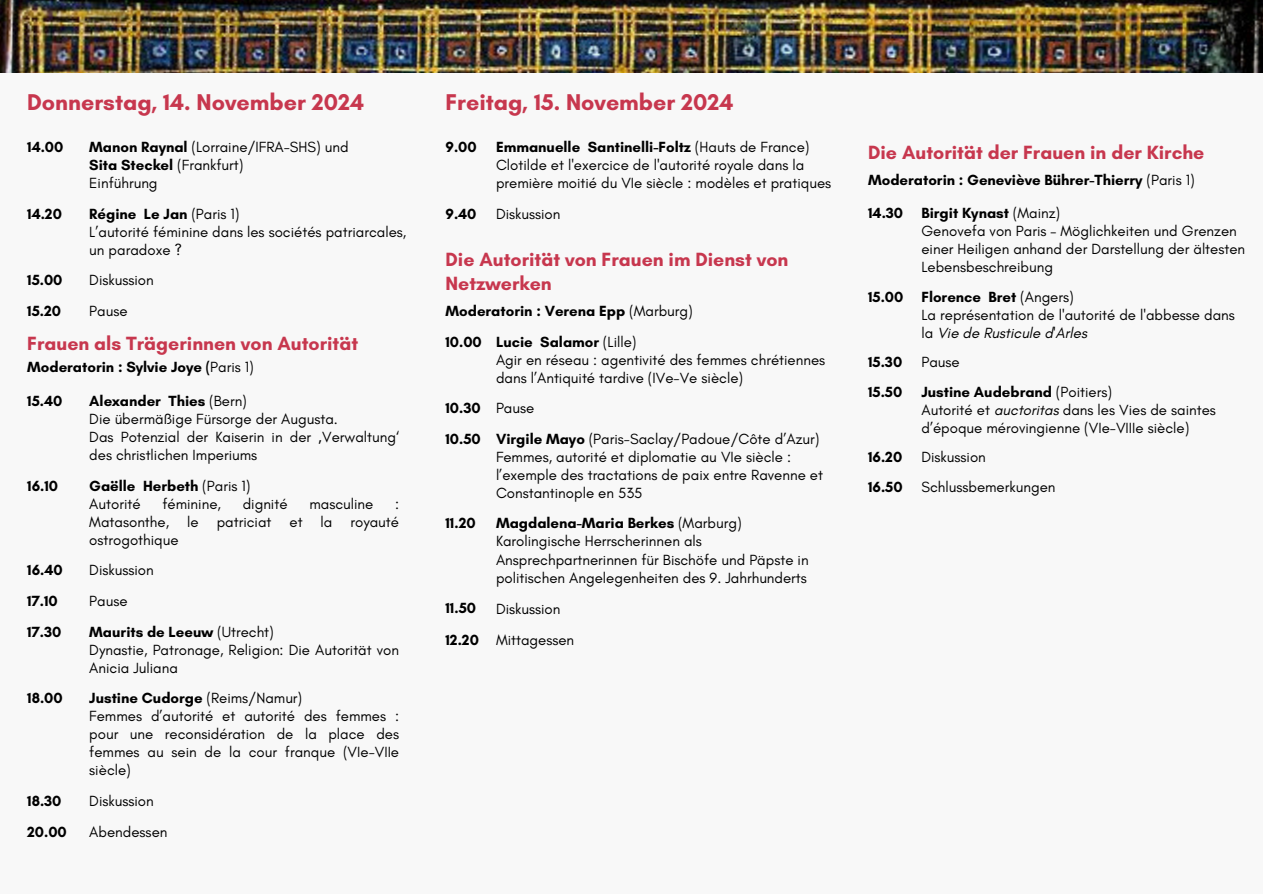
<style>
.page{position:relative;width:1263px;height:894px;background:#fff}
.page>*{position:absolute;margin:0;border:0;box-sizing:border-box;transform-origin:0 0}
.t1{font:700 23.25px "Glacial Indifference";color:#c7374e}
.t2{font:700 19.5px/23.7px "Glacial Indifference";color:#c7374e}
.t3{font:15px/18px "Glacial Indifference";color:#000}
.t4{font:700 15px "Glacial Indifference";color:#000}
.s1{font-weight:700}
.s2{font-weight:400}
.s3{font-family:"Noto Sans"}
.s4{font-style:italic}
</style>
<div class="page">
<div style="left:0;top:0;width:1263px;height:893px;background:#f8f8f8"></div>
<img style="left:0;top:0;width:1263px;height:72px">
<p class="t1" style="left:27px;top:88px;width:338px">Donnerstag, 14. November 2024</p>
<h3 class="t1" style="left:445px;top:88px;width:290px">Freitag, 15. November 2024</h3>
<h1 class="t4" style="left:27px;top:138px;width:38px">14.00</h1>
<h3 class="t3" style="left:89px;top:138px;width:261px"><span class="s1">Manon Raynal</span> (Lorraine/IFRA-SHS) und</h3>
<p class="t4" style="left:89px;top:156px;width:156px">Sita Steckel <span class="s2">(Frankfurt)</span></p>
<p class="t3" style="left:89px;top:174px;width:70px">Einführung</p>
<p class="t4" style="left:27px;top:204px;width:36px">14.20</p>
<p class="t4" style="left:89px;top:204px;width:152px">Régine Le Jan <span class="s2">(Paris 1)</span></p>
<h3 class="t3" style="left:89px;top:222px;width:319px">L’autorité féminine dans les sociétés patriarcales, un paradoxe ?</h3>
<p class="t4" style="left:27px;top:271px;width:37px">15.00</p>
<h3 class="t3" style="left:89px;top:271px;width:66px">Diskussion</h3>
<p class="t4" style="left:27px;top:301px;width:35px">15.20</p>
<h2 class="t3" style="left:89px;top:301px;width:40px">Pause</h2>
<p class="t2" style="left:27px;top:331px;width:332px">Frauen als Trägerinnen von Autorität</p>
<p class="t4" style="left:27px;top:357px;width:228px">Moderatorin : Sylvie Joye (<span class="s2">Paris 1)</span></p>
<p class="t4" style="left:89px;top:392px;width:159px">Alexander Thies <span class="s2">(Bern)</span></p>
<p class="t3" style="left:89px;top:410px;width:250px">Die übermäßige Fürsorge der Augusta.</p>
<h3 class="t3" style="left:89px;top:428px;width:311px">Das Potenzial der Kaiserin in der <span class="s3">‚</span>Verwaltung‘ des christlichen Imperiums</h3>
<p class="t4" style="left:27px;top:476px;width:32px">16.10</p>
<p class="t4" style="left:89px;top:476px;width:163px">Gaëlle Herbeth <span class="s2">(Paris 1)</span></p>
<h3 class="t3" style="left:89px;top:494px;width:53px">Autorité</h3>
<h3 class="t3" style="left:162px;top:494px;width:60px">féminine,</h3>
<h3 class="t3" style="left:243px;top:494px;width:46px">dignité</h3>
<h3 class="t3" style="left:309px;top:494px;width:65px">masculine</h3>
<h3 class="t4" style="left:27px;top:392px;width:37px">15.40</h3>
<h3 class="t3" style="left:89px;top:494px;width:311px;text-align:justify;text-indent:306px">:<br>Matasonthe, le patriciat et la royauté ostrogothique</h3>
<p class="t4" style="left:27px;top:561px;width:37px">16.40</p>
<h3 class="t3" style="left:89px;top:561px;width:66px">Diskussion</h3>
<p class="t4" style="left:27px;top:591px;width:32px">17.10</p>
<h3 class="t3" style="left:89px;top:591px;width:40px">Pause</h3>
<p class="t4" style="left:27px;top:622px;width:36px">17.30</p>
<p class="t4" style="left:89px;top:622px;width:186px">Maurits de Leeuw <span class="s2">(Utrecht)</span></p>
<h3 class="t3" style="left:89px;top:640px;width:311px">Dynastie, Patronage, Religion: Die Autorität von<br>Anicia Juliana</h3>
<p class="t4" style="left:27px;top:689px;width:37px">18.00</p>
<p class="t4" style="left:89px;top:689px;width:214px">Justine Cudorge <span class="s2">(Reims/Namur)</span></p>
<h3 class="t3" style="left:89px;top:707px;width:311px;text-align:justify">Femmes d’autorité et autorité des femmes : pour une reconsidération de la place des femmes au sein de la cour franque (VIe-VIIe siècle)</h3>
<p class="t4" style="left:27px;top:791px;width:36px">18.30</p>
<h3 class="t3" style="left:89px;top:791px;width:66px">Diskussion</h3>
<p class="t4" style="left:27px;top:822px;width:41px">20.00</p>
<h1 class="t3" style="left:89px;top:822px;width:80px">Abendessen</h1>
<h3 class="t4" style="left:445px;top:138px;width:33px">9.00</h3>
<p class="t4" style="left:496px;top:138px;width:315px">Emmanuelle Santinelli-Foltz <span class="s2">(Hauts de France)</span></p>
<p class="t3" style="left:496px;top:156px;width:337px">Clotilde et l'exercice de l'autorité royale dans la première moitié du VIe siècle : modèles et pratiques</p>
<h3 class="t4" style="left:445px;top:204px;width:32px">9.40</h3>
<p class="t3" style="left:496px;top:204px;width:66px">Diskussion</p>
<h2 class="t2" style="left:445px;top:248px;width:344px">Die Autorität von Frauen im Dienst von<br>Netzwerken</h2>
<p class="t4" style="left:445px;top:301px;width:249px">Moderatorin : Verena Epp <span class="s2">(Marburg)</span></p>
<h3 class="t4" style="left:445px;top:332px;width:38px">10.00</h3>
<p class="t4" style="left:496px;top:332px;width:142px">Lucie Salamor <span class="s2">(Lille)</span></p>
<p class="t3" style="left:496px;top:350px;width:331px">Agir en réseau : agentivité des femmes chrétiennes dans l’Antiquité tardive (IVe-Ve siècle)</p>
<h3 class="t4" style="left:445px;top:399px;width:37px">10.30</h3>
<p class="t3" style="left:496px;top:399px;width:40px">Pause</p>
<h3 class="t4" style="left:445px;top:429px;width:37px">10.50</h3>
<p class="t3" style="left:496px;top:429px;width:325px"><span class="s1">Virgile Mayo</span> (Paris-Saclay/Padoue/Côte d’Azur)</p>
<p class="t3" style="left:496px;top:447px;width:297px">Femmes, autorité et diplomatie au VIe siècle :</p>
<p class="t3" style="left:496px;top:465px;width:328px">l’exemple des tractations de paix entre Ravenne et<br>Constantinople en 535</p>
<h3 class="t4" style="left:445px;top:514px;width:32px">11.20</h3>
<p class="t4" style="left:496px;top:514px;width:247px">Magdalena-Maria Berkes <span class="s2">(Marburg)</span></p>
<p class="t3" style="left:496px;top:532px;width:314px">Karolingische Herrscherinnen als<br>Ansprechpartnerinnen für Bischöfe und Päpste in politischen Angelegenheiten des 9. Jahrhunderts</p>
<h3 class="t4" style="left:445px;top:598px;width:32px">11.50</h3>
<p class="t3" style="left:496px;top:600px;width:66px">Diskussion</p>
<h3 class="t4" style="left:445px;top:630px;width:35px">12.20</h3>
<p class="t3" style="left:496px;top:630px;width:80px">Mittagessen</p>
<h2 class="t2" style="left:868px;top:140px;width:338px">Die Autorität der Frauen in der Kirche</h2>
<p class="t4" style="left:868px;top:171px;width:328px">Moderatorin : Geneviève Bührer-Thierry <span class="s2">(Paris 1)</span></p>
<h3 class="t4" style="left:868px;top:204px;width:37px">14.30</h3>
<p class="t4" style="left:921px;top:204px;width:140px">Birgit Kynast <span class="s2">(Mainz)</span></p>
<p class="t3" style="left:921px;top:222px;width:325px">Genovefa von Paris – Möglichkeiten und Grenzen einer Heiligen anhand der Darstellung der ältesten<br>Lebensbeschreibung</p>
<h3 class="t4" style="left:868px;top:287px;width:37px">15.00</h3>
<p class="t4" style="left:921px;top:287px;width:154px">Florence Bret <span class="s2">(Angers)</span></p>
<p class="t3" style="left:921px;top:305px;width:315px">La représentation de l'autorité de l'abbesse dans la <span class="s4">Vie de Rusticule d'Arles</span></p>
<h3 class="t4" style="left:868px;top:353px;width:36px">15.30</h3>
<p class="t3" style="left:921px;top:353px;width:40px">Pause</p>
<h3 class="t4" style="left:868px;top:382px;width:36px">15.50</h3>
<p class="t4" style="left:921px;top:382px;width:192px">Justine Audebrand <span class="s2">(Poitiers)</span></p>
<p class="t3" style="left:921px;top:400px;width:296px">Autorité et <span class="s4">auctoritas</span> dans les Vies de saintes d’époque mérovingienne (VIe-VIIIe siècle)</p>
<h3 class="t4" style="left:868px;top:448px;width:36px">16.20</h3>
<p class="t3" style="left:921px;top:448px;width:66px">Diskussion</p>
<h3 class="t4" style="left:868px;top:477px;width:36px">16.50</h3>
<p class="t3" style="left:921px;top:477px;width:136px">Schlussbemerkungen</p>
</div>
